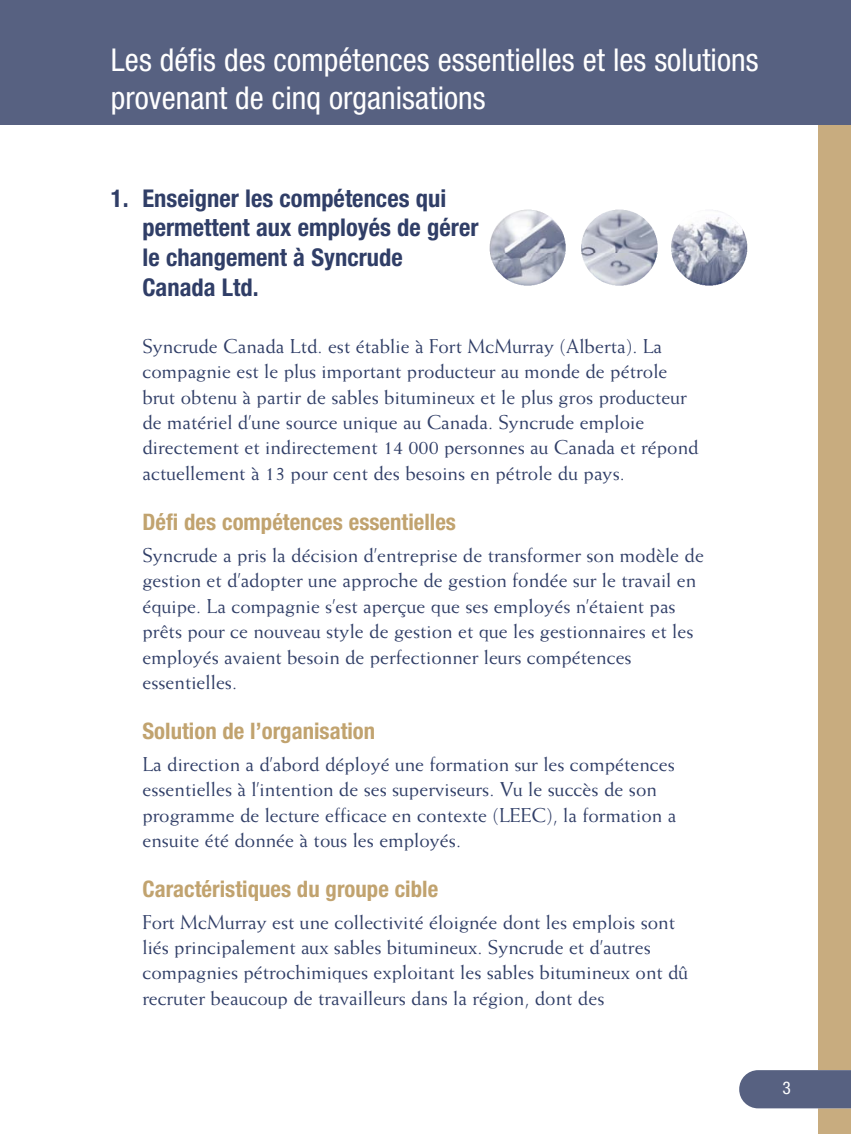
<style>
.page{position:relative;width:851px;height:1134px;background:#fff}
.page>*{position:absolute;margin:0;border:0;box-sizing:border-box;transform-origin:0 0}
.t1{font:condensed 31.5px/37.8px "Helvetica Neue";color:#fff}
.t2{font:700 condensed 24.5px/29.8px "Helvetica Neue";color:#303e67}
.t3{font:700 condensed 22.75px "Helvetica Neue";color:#c1a36f}
.t4{font:20.12px/25.4px "Weiss";color:#303e67}
.t5{font:condensed 17.5px "Helvetica Neue";color:#fff}
</style>
<div class="page">
<div style="left:818px;top:0;width:32px;height:1134px;background:#c8ac7f"></div>
<div style="left:0;top:0;width:850px;height:125px;background:#576181"></div>
<div style="left:739px;top:1070px;width:111px;height:38px;background:#576181"></div>
<img style="left:489px;top:210px;width:76px;height:76px">
<img style="left:581px;top:210px;width:76px;height:76px">
<img style="left:671px;top:210px;width:76px;height:76px">
<p class="t1" style="left:111px;top:44px;width:649px">Les défis des compétences essentielles et les solutions provenant de cinq organisations</p>
<p class="t2" style="left:142px;top:186px;width:337px;text-indent:-32px">1. Enseigner les compétences qui permettent aux employés de gérer le changement à Syncrude<br>Canada Ltd.</p>
<p class="t4" style="left:142px;top:335px;width:557px">Syncrude Canada Ltd. est établie à Fort McMurray (Alberta). La compagnie est le plus important producteur au monde de pétrole brut obtenu à partir de sables bitumineux et le plus gros producteur de matériel d’une source unique au Canada. Syncrude emploie directement et indirectement 14 000 personnes au Canada et répond actuellement à 13 pour cent des besoins en pétrole du pays.</p>
<p class="t3" style="left:142px;top:514px;width:315px">Défi des compétences essentielles</p>
<p class="t4" style="left:142px;top:544px;width:563px">Syncrude a pris la décision d’entreprise de transformer son modèle de gestion et d’adopter une approche de gestion fondée sur le travail en équipe. La compagnie s’est aperçue que ses employés n’étaient pas prêts pour ce nouveau style de gestion et que les gestionnaires et les employés avaient besoin de perfectionner leurs compétences essentielles.</p>
<p class="t3" style="left:142px;top:723px;width:234px">Solution de l’organisation</p>
<p class="t4" style="left:142px;top:753px;width:535px">La direction a d’abord déployé une formation sur les compétences essentielles à l’intention de ses superviseurs. Vu le succès de son programme de lecture efficace en contexte (LEEC), la formation a ensuite été donnée à tous les employés.</p>
<p class="t3" style="left:142px;top:881px;width:297px">Caractéristiques du groupe cible</p>
<p class="t4" style="left:142px;top:911px;width:547px">Fort McMurray est une collectivité éloignée dont les emplois sont liés principalement aux sables bitumineux. Syncrude et d’autres compagnies pétrochimiques exploitant les sables bitumineux ont dû recruter beaucoup de travailleurs dans la région, dont des</p>
<p class="t5" style="left:782px;top:1081px;width:10px">3</p>
</div>
